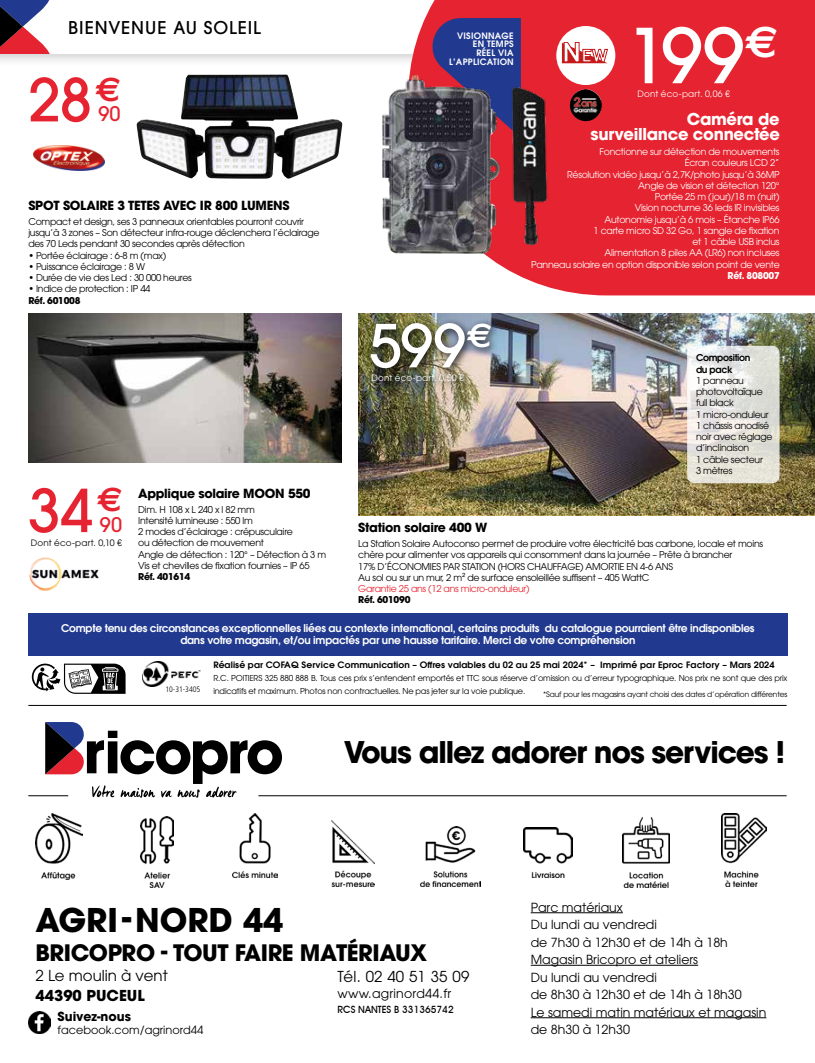
<style>
.page{position:relative;width:815px;height:1063px;background:#fff}
.page>*{position:absolute;margin:0;border:0;box-sizing:border-box;transform-origin:0 0}
.t1{font:500 75px "ITC Avant Garde Pro";color:#fff}
.t2{font:500 58.75px "ITC Avant Garde Pro";color:#e62330}
.t3{font:500 58.75px "ITC Avant Garde Pro";color:#fff}
.t4{font:700 32.5px "ITC Avant Garde Pro";color:#000}
.t5{font:700 29.62px "ITC Avant Garde Pro";letter-spacing:-.04em;color:#000}
.t6{font:700 22.5px "ITC Avant Garde Pro";letter-spacing:-.02em;color:#000}
.t7{font:500 20px "ITC Avant Garde Pro";color:#e62330}
.t8{font:500 17.5px "ITC Avant Garde Pro";letter-spacing:.05em;color:#000}
.t9{font:700 16.25px/15px "ITC Avant Garde Pro";letter-spacing:-.02em;color:#fff;text-align:right}
.t10{font:15px "ITC Avant Garde Pro";color:#000}
.t11{font:15px "ITC Avant Garde Pro";letter-spacing:.02em;color:#000}
.t12{font:700 15px "ITC Avant Garde Pro";color:#000}
.t13{font:12.5px/17.5px "ITC Avant Garde Pro";color:#000}
.t14{font:700 12.5px "ITC Avant Garde Pro";letter-spacing:-.02em;color:#000}
.t15{font:12.5px "ITC Avant Garde Pro";letter-spacing:.02em;color:#000}
.t16{font:700 12.5px "ITC Avant Garde Pro";color:#000}
.t17{font:11.25px "ITC Avant Garde Pro";color:#000}
.t18{font:600 10.62px/12.5px "ITC Avant Garde Pro";letter-spacing:-.02em;color:#fff;text-align:center}
.t19{font:500 10px "Avant Garde IT Cby BT";color:#000}
.t20{font:9.38px/11.2px "ITC Avant Garde Pro";letter-spacing:-.03em;color:#000}
.t21{font:9.38px/11.2px "ITC Avant Garde Pro";letter-spacing:-.03em;color:#fff;text-align:right}
.t22{font:9.38px "ITC Avant Garde Pro";letter-spacing:-.03em;color:#e62330}
.t23{font:700 9.38px "ITC Avant Garde Pro";letter-spacing:-.03em;color:#000}
.t24{font:600 9.38px/11.2px "ITC Avant Garde Pro";letter-spacing:-.03em;color:#000}
.t25{font:700 9.38px "ITC Avant Garde Pro";letter-spacing:-.03em;color:#fff}
.t26{font:600 8.75px "ITC Avant Garde Pro";letter-spacing:.01em;color:#000;scale:1.04 1}
.t27{font:600 8.75px/8.8px "ITC Avant Garde Pro";letter-spacing:.03em;color:#fff;text-align:right}
.t28{font:8.75px "ITC Avant Garde Pro";letter-spacing:.025em;color:#fff}
.t29{font:8.75px "ITC Avant Garde Pro";letter-spacing:.02em;color:#000}
.t30{font:8.12px/12.5px "ITC Avant Garde Pro";letter-spacing:-.02em;color:#000}
.t31{font:300 condensed 7.88px "Frutiger LT Std";color:#000}
.t32{font:7.5px "ITC Avant Garde Pro";letter-spacing:-.02em;color:#000}
</style>
<div class="page">
<hr style="left:28px;top:795px;width:40px;height:1px;background:#000">
<hr style="left:258px;top:795px;width:529px;height:1px;background:#000">
<svg style="left:45px;top:722px;width:237px;height:76px"></svg>
<hr style="left:28px;top:705px;width:759px;height:1px;background:#000">
<div style="left:28px;top:613px;width:759px;height:42px;background:#213a8f"></div>
<svg style="left:31px;top:663px;width:95px;height:31px"></svg>
<img style="left:142px;top:662px;width:58px;height:24px">
<div style="left:0;top:0;width:815px;height:67px;background:#000;opacity:.2"></div>
<div style="left:0;top:0;width:815px;height:53px;background:#fff"></div>
<svg style="left:0;top:0;width:50px;height:53px"></svg>
<svg style="left:374px;top:0;width:441px;height:295px;background:#e83944"></svg>
<img style="left:358px;top:313px;width:457px;height:203px">
<img style="left:136px;top:74px;width:207px;height:105px">
<img style="left:33px;top:145px;width:72px;height:26px">
<div style="left:366px;top:318px;width:134px;height:74px;background:#000;opacity:.8"></div>
<img style="left:28px;top:313px;width:313px;height:149px">
<img style="left:29px;top:557px;width:70px;height:34px">
<svg style="left:423px;top:18px;width:98px;height:49px;background:#3d3681"></svg>
<img style="left:374px;top:67px;width:193px;height:193px">
<div style="left:556px;top:26px;width:59px;height:59px;background:#fff;border-radius:50%"></div>
<svg style="left:562px;top:42px;width:46px;height:21px"></svg>
<img style="left:570px;top:89px;width:32px;height:32px;border-radius:16px">
<svg style="left:687px;top:346px;width:93px;height:137px;background:#e4e2dc"></svg>
<img style="left:623px;top:817px;width:46px;height:70px">
<hr style="left:531px;top:912px;width:92px;height:1px;background:#000">
<hr style="left:531px;top:965px;width:167px;height:1px;background:#000">
<hr style="left:531px;top:1017px;width:235px;height:1px;background:#000">
<img style="left:232px;top:814px;width:45px;height:63px">
<img style="left:721px;top:813px;width:45px;height:73px">
<img style="left:420px;top:827px;width:61px;height:59px">
<img style="left:331px;top:821px;width:43px;height:65px">
<img style="left:141px;top:817px;width:32px;height:70px">
<img style="left:524px;top:828px;width:49px;height:50px">
<img style="left:36px;top:814px;width:46px;height:65px">
<img style="left:28px;top:1012px;width:23px;height:22px">
<h3 class="t8" style="left:68px;top:17px;width:194px">BIENVENUE AU SOLEIL</h3>
<h2 class="t2" style="left:28px;top:62px;width:95px">28<sup>€</sup></h2>
<h3 class="t7" style="left:98px;top:101px;width:24px">90</h3>
<h3 class="t14" style="left:28px;top:197px;width:263px">SPOT SOLAIRE 3 TETES AVEC IR 800 LUMENS</h3>
<p class="t20" style="left:28px;top:216px;width:293px">Compact et design, ses 3 panneaux orientables pourront couvrir jusqu’à 3 zones – Son détecteur infra-rouge déclenchera l’éclairage des 70 Leds pendant 30 secondes après détection</p>
<p class="t20" style="left:28px;top:249px;width:139px">• Portée éclairage : 6-8 m (max)</p>
<p class="t20" style="left:28px;top:261px;width:118px">• Puissance éclairage : 8 W</p>
<p class="t20" style="left:28px;top:272px;width:165px">• Durée de vie des Led : 30 000 heures</p>
<p class="t20" style="left:28px;top:283px;width:124px">• Indice de protection : IP 44</p>
<p class="t23" style="left:28px;top:294px;width:54px">Réf. 601008</p>
<h2 class="t2" style="left:28px;top:473px;width:96px">34<sup>€</sup></h2>
<h3 class="t7" style="left:100px;top:512px;width:24px">90</h3>
<p class="t29" style="left:31px;top:537px;width:93px">Dont éco-part. 0,10 €</p>
<h3 class="t14" style="left:138px;top:485px;width:174px">Applique solaire MOON 550</h3>
<p class="t20" style="left:138px;top:504px;width:190px">Dim. H 108 x L 240 x l 82 mm<br>Intensité lumineuse : 550 lm<br>2 modes d’éclairage : crépusculaire<br>ou détection de mouvement<br>Angle de détection : 120° – Détection à 3 m<br>Vis et chevilles de fixation fournies – IP 65</p>
<p class="t23" style="left:138px;top:570px;width:54px">Réf. 401614</p>
<p class="t27" style="left:449px;top:31px;width:66px">VISIONNAGE<br>EN TEMPS<br>RÉEL VIA<br>L’APPLICATION</p>
<h1 class="t1" style="left:625px;top:8px;width:155px">199<sup>€</sup></h1>
<p class="t28" style="left:638px;top:88px;width:94px">Dont éco-part. 0,06 €</p>
<h3 class="t9" style="left:591px;top:112px;width:191px">Caméra de surveillance connectée</h3>
<p class="t21" style="left:531px;top:146px;width:250px">Fonctionne sur détection de mouvements<br>Écran couleurs LCD 2’’<br>Résolution vidéo jusqu’à 2,7K/photo jusqu’à 36MP<br>Angle de vision et détection 120°<br>Portée 25 m (jour)/18 m (nuit)<br>Vision nocturne 36 leds IR invisibles<br>Autonomie jusqu’à 6 mois – Étanche IP66<br>1 carte micro SD 32 Go, 1 sangle de fixation<br>et 1 câble USB inclus<br>Alimentation 8 piles AA (LR6) non incluses<br>Panneau solaire en option disponible selon point de vente</p>
<p class="t25" style="left:728px;top:269px;width:54px">Réf. 808007</p>
<h2 class="t3" style="left:369px;top:308px;width:125px">599<sup>€</sup></h2>
<p class="t28" style="left:372px;top:372px;width:94px">Dont éco-part. 0,50 €</p>
<p class="t24" style="left:696px;top:352px;width:56px">Composition du pack</p>
<p class="t20" style="left:696px;top:375px;width:78px">1 panneau photovoltaïque full black<br>1 micro-onduleur<br>1 châssis anodisé noir avec réglage d’inclinaison<br>1 câble secteur<br>3 mètres</p>
<h3 class="t14" style="left:358px;top:519px;width:131px">Station solaire 400 W</h3>
<p class="t20" style="left:358px;top:538px;width:406px">La Station Solaire Autoconso permet de produire votre électricité bas carbone, locale et moins chère pour alimenter vos appareils qui consomment dans la journée – Prête à brancher<br>17% D’ÉCONOMIES PAR STATION (HORS CHAUFFAGE) AMORTIE EN 4-6 ANS<br>Au sol ou sur un mur, 2 m² de surface ensoleillée suffisent – 405 WattC</p>
<p class="t22" style="left:358px;top:583px;width:173px">Garantie 25 ans (12 ans micro-onduleur)</p>
<p class="t23" style="left:358px;top:594px;width:54px">Réf. 601090</p>
<p class="t18" style="left:61px;top:621px;width:695px">Compte tenu des circonstances exceptionnelles liées au contexte international, certains produits du catalogue pourraient être indisponibles dans votre magasin, et/ou impactés par une hausse tarifaire. Merci de votre compréhension</p>
<p class="t31" style="left:165px;top:685px;width:36px">10-31-3405</p>
<p class="t26" style="left:213px;top:659px;width:541px">Réalisé par COFAQ Service Communication – Offres valables du 02 au 25 mai 2024* – Imprimé par Eproc Factory – Mars 2024</p>
<p class="t30" style="left:213px;top:672px;width:576px">R.C. POITIERS 325 880 888 B. Tous ces prix s’entendent emportés et TTC sous réserve d’omission ou d’erreur typographique. Nos prix ne sont que des prix indicatifs et maximum. Photos non contractuelles. Ne pas jeter sur la voie publique.</p>
<p class="t32" style="left:543px;top:690px;width:246px">*Sauf pour les magasins ayant choisi des dates d’opération différentes</p>
<h3 class="t5" style="left:344px;top:732px;width:443px">Vous allez adorer nos services !</h3>
<h3 class="t4" style="left:36px;top:899px;width:249px">AGRI-NORD 44</h3>
<h3 class="t6" style="left:36px;top:938px;width:393px">BRICOPRO - TOUT FAIRE MATÉRIAUX</h3>
<h3 class="t10" style="left:36px;top:966px;width:134px">2 Le moulin à vent</h3>
<h3 class="t12" style="left:36px;top:985px;width:111px">44390 PUCEUL</h3>
<h3 class="t16" style="left:58px;top:1008px;width:75px">Suivez-nous</h3>
<p class="t17" style="left:58px;top:1023px;width:147px">facebook.com/agrinord44</p>
<h3 class="t11" style="left:338px;top:967px;width:133px">Tél. 02 40 51 35 09</h3>
<h3 class="t15" style="left:338px;top:986px;width:115px">www.agrinord44.fr</h3>
<p class="t19" style="left:338px;top:1003px;width:118px">RCS NANTES B 331365742</p>
<h3 class="t13" style="left:531px;top:898px;width:237px">Parc matériaux<br>Du lundi au vendredi<br>de 7h30 à 12h30 et de 14h à 18h<br>Magasin Bricopro et ateliers<br>Du lundi au vendredi<br>de 8h30 à 12h30 et de 14h à 18h30<br>Le samedi matin matériaux et magasin de 8h30 à 12h30</h3>
</div>
